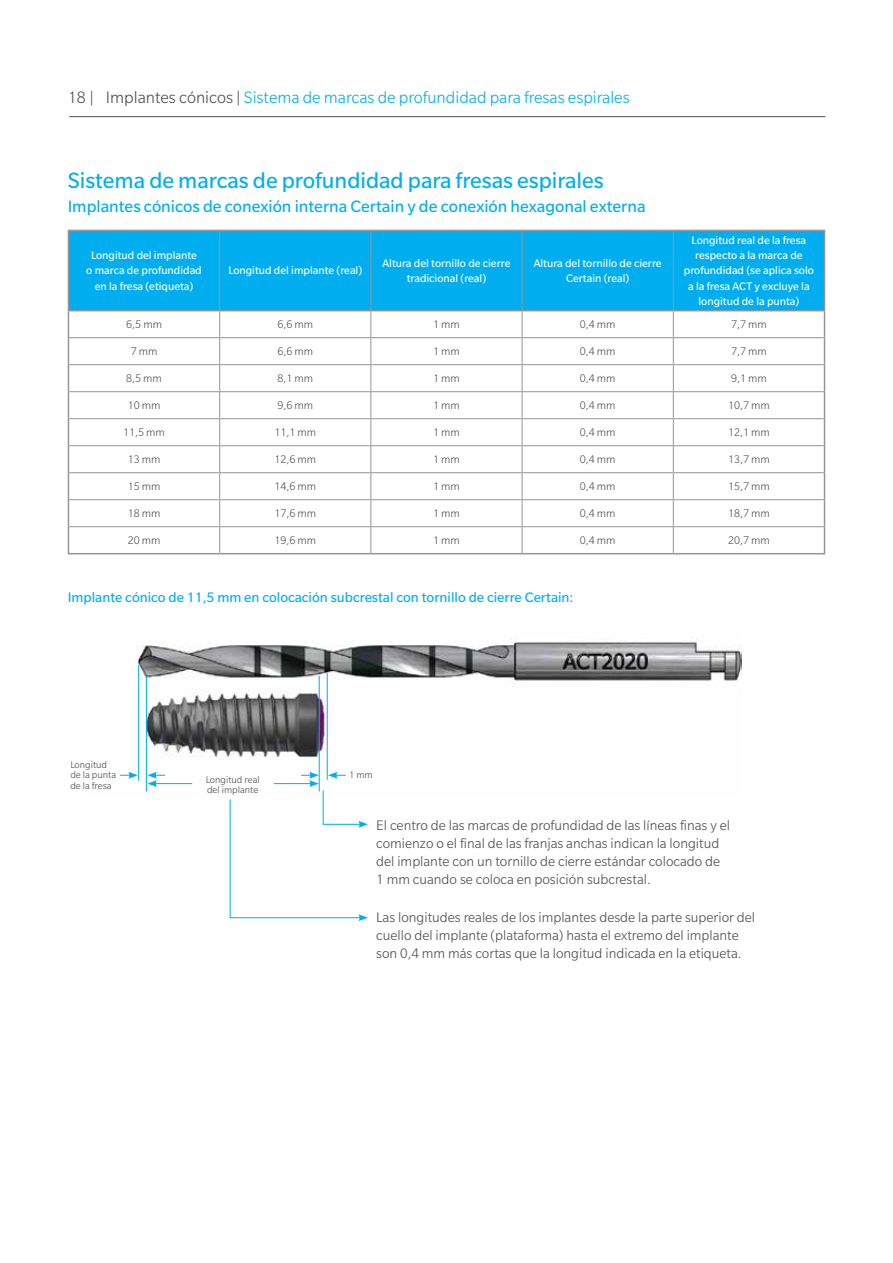
<style>
.page{position:relative;width:893px;height:1263px;background:#fff}
.page>*{position:absolute;margin:0;border:0;box-sizing:border-box;transform-origin:0 0}
.t1{font:24px "Slate Pro";color:#00aeef}
.t2{font:18px "Slate Pro";color:#00aeef}
.t3{font:300 18px "Slate Pro";color:#00aeef}
.t4{font:300 15px/18px "Slate Pro";color:#4d4d4f}
.t5{font:15px "Slate Pro";color:#00aeef}
.t6{font:12px/15px "Slate Pro";color:#fff;text-align:center}
.t7{font:300 12px "Slate Pro";color:#4d4d4f}
.t8{font:300 10.5px/10.5px "Slate Pro";color:#4d4d4f}
.s1{color:#4d4d4f}
</style>
<div class="page">
<div style="left:69px;top:231px;width:755px;height:79px;background:#00aeef"></div>
<svg style="left:68px;top:311px;width:1px;height:242px"></svg>
<svg style="left:824px;top:311px;width:1px;height:242px"></svg>
<hr style="left:68px;top:553px;width:152px;height:1px;background:#939598">
<hr style="left:220px;top:553px;width:151px;height:1px;background:#939598">
<hr style="left:371px;top:553px;width:151px;height:1px;background:#939598">
<hr style="left:522px;top:553px;width:151px;height:1px;background:#939598">
<hr style="left:673px;top:553px;width:152px;height:1px;background:#939598">
<hr style="left:69px;top:337px;width:151px;height:1px;background:#939598">
<hr style="left:220px;top:337px;width:151px;height:1px;background:#939598">
<hr style="left:371px;top:337px;width:151px;height:1px;background:#939598">
<hr style="left:522px;top:337px;width:151px;height:1px;background:#939598">
<hr style="left:673px;top:337px;width:151px;height:1px;background:#939598">
<hr style="left:69px;top:364px;width:151px;height:1px;background:#939598">
<hr style="left:220px;top:364px;width:151px;height:1px;background:#939598">
<hr style="left:371px;top:364px;width:151px;height:1px;background:#939598">
<hr style="left:522px;top:364px;width:151px;height:1px;background:#939598">
<hr style="left:673px;top:364px;width:151px;height:1px;background:#939598">
<hr style="left:69px;top:391px;width:151px;height:1px;background:#939598">
<hr style="left:220px;top:391px;width:151px;height:1px;background:#939598">
<hr style="left:371px;top:391px;width:151px;height:1px;background:#939598">
<hr style="left:522px;top:391px;width:151px;height:1px;background:#939598">
<hr style="left:673px;top:391px;width:151px;height:1px;background:#939598">
<hr style="left:69px;top:418px;width:151px;height:1px;background:#939598">
<hr style="left:220px;top:418px;width:151px;height:1px;background:#939598">
<hr style="left:371px;top:418px;width:151px;height:1px;background:#939598">
<hr style="left:522px;top:418px;width:151px;height:1px;background:#939598">
<hr style="left:673px;top:418px;width:151px;height:1px;background:#939598">
<hr style="left:69px;top:445px;width:151px;height:1px;background:#939598">
<hr style="left:220px;top:445px;width:151px;height:1px;background:#939598">
<hr style="left:371px;top:445px;width:151px;height:1px;background:#939598">
<hr style="left:522px;top:445px;width:151px;height:1px;background:#939598">
<hr style="left:673px;top:445px;width:151px;height:1px;background:#939598">
<hr style="left:69px;top:472px;width:151px;height:1px;background:#939598">
<hr style="left:220px;top:472px;width:151px;height:1px;background:#939598">
<hr style="left:371px;top:472px;width:151px;height:1px;background:#939598">
<hr style="left:522px;top:472px;width:151px;height:1px;background:#939598">
<hr style="left:673px;top:472px;width:151px;height:1px;background:#939598">
<hr style="left:69px;top:499px;width:151px;height:1px;background:#939598">
<hr style="left:220px;top:499px;width:151px;height:1px;background:#939598">
<hr style="left:371px;top:499px;width:151px;height:1px;background:#939598">
<hr style="left:522px;top:499px;width:151px;height:1px;background:#939598">
<hr style="left:673px;top:499px;width:151px;height:1px;background:#939598">
<hr style="left:69px;top:526px;width:151px;height:1px;background:#939598">
<hr style="left:220px;top:526px;width:151px;height:1px;background:#939598">
<svg style="left:219px;top:311px;width:1px;height:242px"></svg>
<hr style="left:371px;top:526px;width:151px;height:1px;background:#939598">
<svg style="left:370px;top:311px;width:1px;height:242px"></svg>
<hr style="left:522px;top:526px;width:151px;height:1px;background:#939598">
<svg style="left:522px;top:311px;width:1px;height:242px"></svg>
<hr style="left:673px;top:526px;width:151px;height:1px;background:#939598">
<svg style="left:673px;top:311px;width:1px;height:242px"></svg>
<hr style="left:68px;top:230px;width:152px;height:1px;background:#939598">
<hr style="left:68px;top:231px;width:1px;height:79px;background:#939598">
<hr style="left:220px;top:230px;width:151px;height:1px;background:#939598">
<hr style="left:371px;top:230px;width:151px;height:1px;background:#939598">
<hr style="left:522px;top:230px;width:151px;height:1px;background:#939598">
<hr style="left:673px;top:230px;width:152px;height:1px;background:#939598">
<hr style="left:824px;top:231px;width:1px;height:79px;background:#939598">
<hr style="left:68px;top:310px;width:152px;height:1px;background:#939598">
<hr style="left:220px;top:310px;width:151px;height:1px;background:#939598">
<hr style="left:371px;top:310px;width:151px;height:1px;background:#939598">
<hr style="left:522px;top:310px;width:151px;height:1px;background:#939598">
<hr style="left:673px;top:310px;width:152px;height:1px;background:#939598">
<hr style="left:219px;top:231px;width:1px;height:79px;background:#939598">
<hr style="left:370px;top:231px;width:1px;height:79px;background:#939598">
<hr style="left:522px;top:231px;width:1px;height:79px;background:#939598">
<hr style="left:673px;top:231px;width:1px;height:79px;background:#939598">
<img style="left:128px;top:637px;width:613px;height:155px">
<svg style="left:120px;top:772px;width:18px;height:7px"></svg>
<hr style="left:155px;top:783px;width:37px;height:1px;background:#00aeef">
<svg style="left:147px;top:772px;width:18px;height:15px"></svg>
<hr style="left:138px;top:665px;width:1px;height:116px;background:#00aeef">
<hr style="left:327px;top:673px;width:1px;height:107px;background:#00aeef">
<hr style="left:146px;top:676px;width:1px;height:115px;background:#00aeef">
<hr style="left:319px;top:676px;width:1px;height:115px;background:#00aeef">
<hr style="left:69px;top:116px;width:756px;height:1px;background:#4d4d4f">
<svg style="left:229px;top:772px;width:139px;height:149px"></svg>
<p class="t3" style="left:68px;top:88px;width:563px"><span class="s1">18 | Implantes cónicos |</span> Sistema de marcas de profundidad para fresas espirales</p>
<h1 class="t1" style="left:68px;top:168px;width:537px">Sistema de marcas de profundidad para fresas espirales</h1>
<p class="t2" style="left:68px;top:197px;width:579px">Implantes cónicos de conexión interna Certain y de conexión hexagonal externa</p>
<p class="t6" style="left:86px;top:248px;width:117px">Longitud del implante<br>o marca de profundidad en la fresa (etiqueta)</p>
<p class="t6" style="left:228px;top:263px;width:135px">Longitud del implante (real)</p>
<p class="t6" style="left:383px;top:256px;width:129px">Altura del tornillo de cierre tradicional (real)</p>
<p class="t6" style="left:534px;top:256px;width:129px">Altura del tornillo de cierre<br>Certain (real)</p>
<p class="t6" style="left:684px;top:233px;width:132px">Longitud real de la fresa respecto a la marca de profundidad (se aplica solo a la fresa ACT y excluye la longitud de la punta)</p>
<p class="t7" style="left:126px;top:318px;width:38px">6,5 mm</p>
<p class="t7" style="left:277px;top:318px;width:37px">6,6 mm</p>
<p class="t7" style="left:433px;top:318px;width:28px">1 mm</p>
<p class="t7" style="left:580px;top:318px;width:37px">0,4 mm</p>
<p class="t7" style="left:731px;top:318px;width:37px">7,7 mm</p>
<p class="t7" style="left:131px;top:345px;width:28px">7 mm</p>
<p class="t7" style="left:277px;top:345px;width:37px">6,6 mm</p>
<p class="t7" style="left:433px;top:345px;width:28px">1 mm</p>
<p class="t7" style="left:580px;top:345px;width:37px">0,4 mm</p>
<p class="t7" style="left:731px;top:345px;width:37px">7,7 mm</p>
<p class="t7" style="left:126px;top:372px;width:37px">8,5 mm</p>
<p class="t7" style="left:277px;top:372px;width:37px">8,1 mm</p>
<p class="t7" style="left:433px;top:372px;width:28px">1 mm</p>
<p class="t7" style="left:580px;top:372px;width:37px">0,4 mm</p>
<p class="t7" style="left:731px;top:372px;width:37px">9,1 mm</p>
<p class="t7" style="left:128px;top:399px;width:34px">10 mm</p>
<p class="t7" style="left:277px;top:399px;width:37px">9,6 mm</p>
<p class="t7" style="left:433px;top:399px;width:28px">1 mm</p>
<p class="t7" style="left:580px;top:399px;width:37px">0,4 mm</p>
<p class="t7" style="left:728px;top:399px;width:43px">10,7 mm</p>
<p class="t7" style="left:123px;top:426px;width:43px">11,5 mm</p>
<p class="t7" style="left:274px;top:426px;width:43px">11,1 mm</p>
<p class="t7" style="left:433px;top:426px;width:28px">1 mm</p>
<p class="t7" style="left:580px;top:426px;width:37px">0,4 mm</p>
<p class="t7" style="left:728px;top:426px;width:43px">12,1 mm</p>
<p class="t7" style="left:128px;top:453px;width:34px">13 mm</p>
<p class="t7" style="left:274px;top:453px;width:43px">12,6 mm</p>
<p class="t7" style="left:433px;top:453px;width:28px">1 mm</p>
<p class="t7" style="left:580px;top:453px;width:37px">0,4 mm</p>
<p class="t7" style="left:728px;top:453px;width:43px">13,7 mm</p>
<p class="t7" style="left:128px;top:480px;width:34px">15 mm</p>
<p class="t7" style="left:274px;top:480px;width:43px">14,6 mm</p>
<p class="t7" style="left:433px;top:480px;width:28px">1 mm</p>
<p class="t7" style="left:580px;top:480px;width:37px">0,4 mm</p>
<p class="t7" style="left:728px;top:480px;width:43px">15,7 mm</p>
<p class="t7" style="left:128px;top:507px;width:34px">18 mm</p>
<p class="t7" style="left:274px;top:507px;width:43px">17,6 mm</p>
<p class="t7" style="left:433px;top:507px;width:28px">1 mm</p>
<p class="t7" style="left:580px;top:507px;width:37px">0,4 mm</p>
<p class="t7" style="left:728px;top:507px;width:43px">18,7 mm</p>
<p class="t7" style="left:128px;top:534px;width:34px">20 mm</p>
<p class="t7" style="left:274px;top:534px;width:43px">19,6 mm</p>
<p class="t7" style="left:433px;top:534px;width:28px">1 mm</p>
<p class="t7" style="left:580px;top:534px;width:37px">0,4 mm</p>
<p class="t7" style="left:728px;top:534px;width:43px">20,7 mm</p>
<p class="t5" style="left:68px;top:589px;width:507px">Implante cónico de 11,5 mm en colocación subcrestal con tornillo de cierre Certain:</p>
<p class="t8" style="left:70px;top:759px;width:47px">Longitud de la punta de la fresa</p>
<p class="t8" style="left:349px;top:770px;width:25px">1 mm</p>
<p class="t8" style="left:206px;top:774px;width:55px">Longitud real del implante</p>
<p class="t4" style="left:376px;top:816px;width:355px">El centro de las marcas de profundidad de las líneas finas y el comienzo o el final de las franjas anchas indican la longitud del implante con un tornillo de cierre estándar colocado de 1 mm cuando se coloca en posición subcrestal.</p>
<p class="t4" style="left:376px;top:908px;width:380px">Las longitudes reales de los implantes desde la parte superior del cuello del implante (plataforma) hasta el extremo del implante son 0,4 mm más cortas que la longitud indicada en la etiqueta.</p>
</div>
